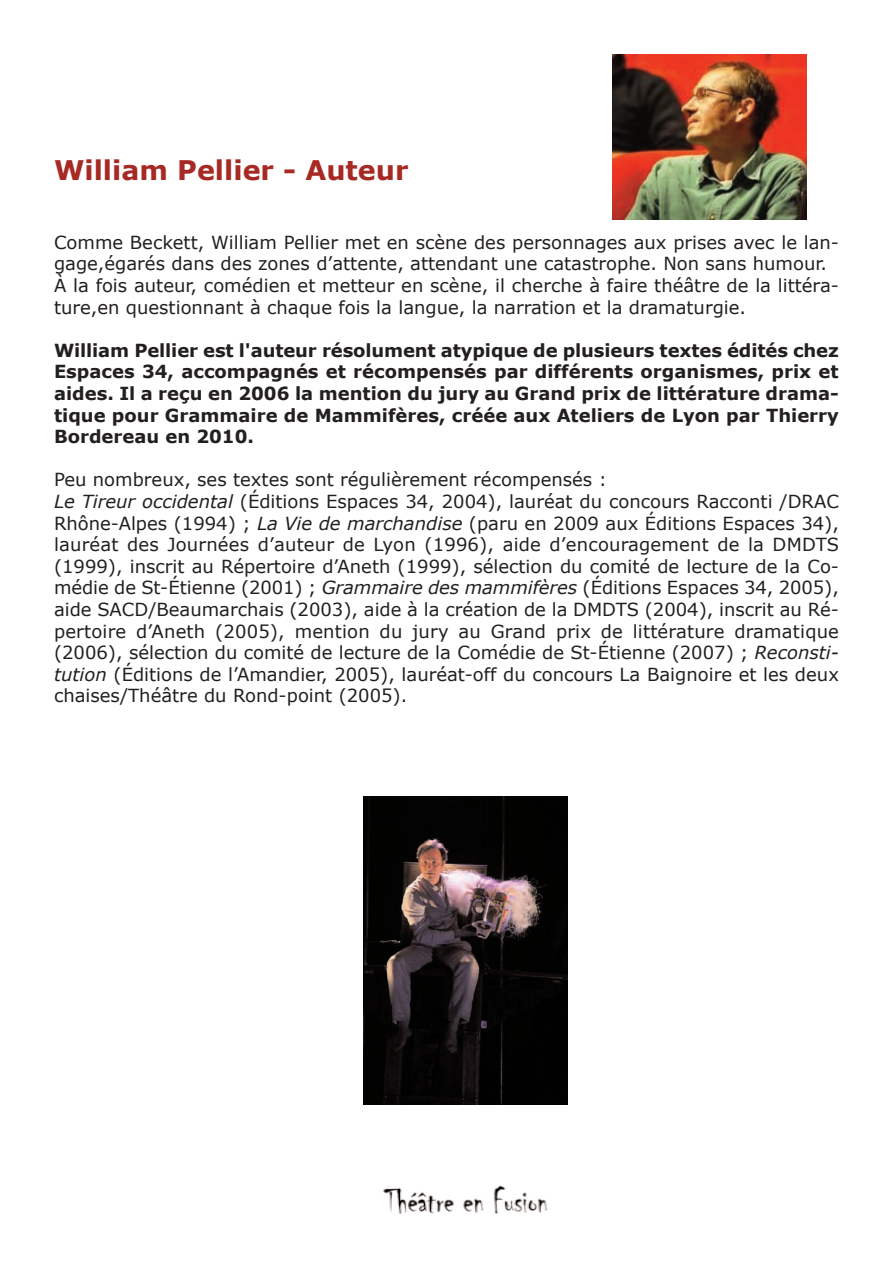
<style>
.page{position:relative;width:893px;height:1263px;background:#fff}
.page>*{position:absolute;margin:0;border:0;box-sizing:border-box;transform-origin:0 0}
.t1{font:700 27px "Verdana";color:#a72923}
.t2{font:18px/21.6px "Verdana";color:#231f20}
.t3{font:700 18px/21.6px "Verdana";color:#231f20;text-align:justify}
.s1{font-style:italic}
</style>
<div class="page">
<img style="left:383px;top:1185px;width:165px;height:29px">
<img style="left:613px;top:54px;width:194px;height:166px">
<img style="left:364px;top:796px;width:203px;height:308px">
<h1 class="t1" style="left:54px;top:153px;width:356px">William Pellier - Auteur</h1>
<p class="t2" style="left:54px;top:231px;width:787px">Comme Beckett, William Pellier met en scène des personnages aux prises avec le lan&shy;gage,égarés dans des zones d’attente, attendant une catastrophe. Non sans humour.<br>À la fois auteur, comédien et metteur en scène, il cherche à faire théâtre de la littéra&shy;ture,en questionnant à chaque fois la langue, la narration et la dramaturgie.</p>
<p class="t3" style="left:54px;top:339px;width:786px">William Pellier est l'auteur résolument atypique de plusieurs textes édités chez Espaces 34, accompagnés et récompensés par différents organismes, prix et aides. Il a reçu en 2006 la mention du jury au Grand prix de littérature drama&shy;tique pour Grammaire de Mammifères, créée aux Ateliers de Lyon par Thierry Bordereau en 2010.</p>
<p class="t2" style="left:54px;top:468px;width:787px">Peu nombreux, ses textes sont régulièrement récompensés :<br><span class="s1">Le Tireur occidental</span> (Éditions Espaces 34, 2004), lauréat du concours Racconti /DRAC Rhône-Alpes (1994) ; <span class="s1">La Vie de marchandise</span> (paru en 2009 aux Éditions Espaces 34), lauréat des Journées d’auteur de Lyon (1996), aide d’encouragement de la DMDTS (1999), inscrit au Répertoire d’Aneth (1999), sélection du comité de lecture de la Co&shy;médie de St-Étienne (2001) ; <span class="s1">Grammaire des mammifères</span> (Éditions Espaces 34, 2005), aide SACD/Beaumarchais (2003), aide à la création de la DMDTS (2004), inscrit au Ré&shy;pertoire d’Aneth (2005), mention du jury au Grand prix de littérature dramatique (2006), sélection du comité de lecture de la Comédie de St-Étienne (2007) ; <span class="s1">Reconsti&shy;tution</span> (Éditions de l’Amandier, 2005), lauréat-off du concours La Baignoire et les deux chaises/Théâtre du Rond-point (2005).</p>
</div>
